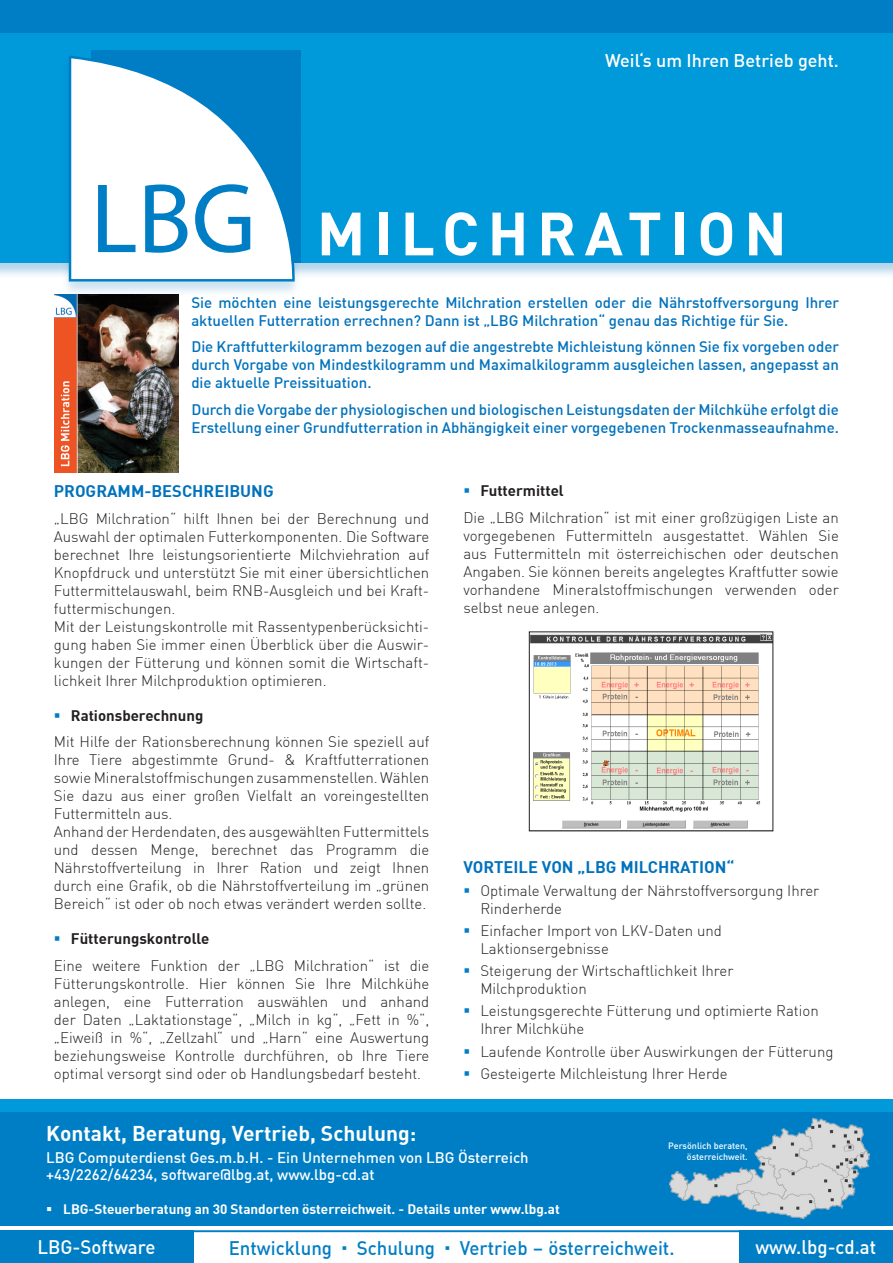
<style>
.page{position:relative;width:893px;height:1263px;background:#fff}
.page>*{position:absolute;margin:0;border:0;box-sizing:border-box;transform-origin:0 0}
.t1{font:700 60px "DIN";letter-spacing:.14em;color:#fff}
.t2{font:700 21px "DIN";color:#fff}
.t3{font:500 19.2px "DIN";color:#007ec5}
.t4{font:500 19.2px "DIN";color:#fff}
.t5{font:500 18px "DIN";color:#fff}
.HEADLINE_CD{font:700 16.5px "DIN";color:#0072bc}
.Fließtext{font:300 15px/18px "DIN";color:#231f20;text-align:justify}
.t6{font:500 15px/18px "DIN";color:#0072bc}
.t7{font:500 15px "DIN";color:#fff}
.t8{font:700 15px "DIN";color:#231f20}
.t9{font:700 13.5px "DIN";color:#fff}
.t10{font:500 9px "DIN";color:#fff}
</style>
<div class="page">
<div style="left:0;top:0;width:893px;height:279px;background:#0072bc;opacity:.3"></div>
<div style="left:0;top:0;width:893px;height:262px;background:#0099da"></div>
<div style="left:61px;top:57px;width:242px;height:241px;background:#0072bc;opacity:.2"></div>
<div style="left:92px;top:50px;width:209px;height:212px;background:#007ec5"></div>
<svg style="left:69px;top:55px;width:230px;height:227px;fill:#fff"></svg>
<svg style="left:98px;top:185px;width:37px;height:67px"></svg>
<svg style="left:145px;top:184px;width:42px;height:69px"></svg>
<svg style="left:195px;top:184px;width:55px;height:69px"></svg>
<div style="left:0;top:0;width:893px;height:33px;background:#007ec5"></div>
<img style="left:54px;top:294px;width:125px;height:178px">
<img style="left:531px;top:633px;width:240px;height:196px">
<div style="left:529px;top:631px;width:244px;height:200px;border:1px solid #231f20"></div>
<div style="left:0;top:1111px;width:893px;height:115px;background:#007ec5"></div>
<div style="left:0;top:1100px;width:893px;height:12px;background:#0099da"></div>
<img style="left:669px;top:1118px;width:200px;height:101px">
<div style="left:0;top:1230px;width:194px;height:33px;background:#007ec5"></div>
<div style="left:740px;top:1230px;width:153px;height:33px;background:#007ec5"></div>
<hr style="left:0;top:1230px;width:893px;height:2px;background:#007ec5">
<p class="t5" style="left:605px;top:49px;width:235px">Weil‘s um Ihren Betrieb geht.</p>
<p class="t1" style="left:317px;top:194px;width:471px">MILCHRATION</p>
<p class="t6" style="left:191px;top:293px;width:649px">Sie möchten eine leistungsgerechte Milchration erstellen oder die Nährstoffversorgung Ihrer aktuellen Futterration errechnen? Dann ist „LBG Milchration“ genau das Richtige für Sie.</p>
<p class="t6" style="left:191px;top:337px;width:649px;text-align:justify">Die Kraftfutterkilogramm bezogen auf die angestrebte Michleistung können Sie fix vorgeben oder durch Vorgabe von Mindestkilogramm und Maximalkilogramm ausgleichen lassen, angepasst an die aktuelle Preissituation.</p>
<p class="t6" style="left:191px;top:400px;width:649px">Durch die Vorgabe der physiologischen und biologischen Leistungsdaten der Milchkühe erfolgt die<br>Erstellung einer Grundfutterration in Abhängigkeit einer vorgegebenen Trockenmasseaufnahme.</p>
<p class="HEADLINE_CD" style="left:54px;top:480px;width:221px">PROGRAMM-BESCHREIBUNG</p>
<p class="Fließtext" style="left:54px;top:509px;width:377px">„LBG Milchration“ hilft Ihnen bei der Berechnung und Auswahl der optimalen Futterkomponenten. Die Software berechnet Ihre leistungsorientierte Milchviehration auf Knopfdruck und unterstützt Sie mit einer übersichtlichen Futtermittelauswahl, beim RNB-Ausgleich und bei Kraft&shy;futtermischungen.</p>
<p class="Fließtext" style="left:54px;top:617px;width:377px">Mit der Leistungskontrolle mit Rassentypenberücksichti&shy;gung haben Sie immer einen Überblick über die Auswir&shy;kungen der Fütterung und können somit die Wirtschaft&shy;lichkeit Ihrer Milchproduktion optimieren.</p>
<p class="t8" style="left:71px;top:705px;width:134px">Rationsberechnung</p>
<p class="Fließtext" style="left:54px;top:733px;width:377px">Mit Hilfe der Rationsberechnung können Sie speziell auf Ihre Tiere abgestimmte Grund- &amp; Kraftfutterrationen sowie Mineralstoffmischungen zusammenstellen. Wählen Sie dazu aus einer großen Vielfalt an voreingestellten Futtermitteln aus.</p>
<p class="Fließtext" style="left:54px;top:823px;width:377px">Anhand der Herdendaten, des ausgewählten Futtermittels und dessen Menge, berechnet das Programm die Nährstoffverteilung in Ihrer Ration und zeigt Ihnen durch eine Grafik, ob die Nährstoffverteilung im „grünen Bereich“ ist oder ob noch etwas verändert werden sollte.</p>
<p class="t8" style="left:71px;top:929px;width:140px">Fütterungskontrolle</p>
<p class="Fließtext" style="left:54px;top:956px;width:377px">Eine weitere Funktion der „LBG Milchration“ ist die Fütterungskontrolle. Hier können Sie Ihre Milchkühe anlegen, eine Futterration auswählen und anhand der Daten „Laktationstage“, „Milch in kg“, „Fett in %“, „Eiweiß in %“, „Zellzahl“ und „Harn“ eine Auswertung beziehungsweise Kontrolle durchführen, ob Ihre Tiere optimal versorgt sind oder ob Handlungsbedarf besteht.</p>
<p class="t8" style="left:480px;top:481px;width:85px">Futtermittel</p>
<p class="Fließtext" style="left:463px;top:508px;width:377px">Die „LBG Milchration“ ist mit einer großzügigen Liste an vorgegebenen Futtermitteln ausgestattet. Wählen Sie aus Futtermitteln mit österreichischen oder deutschen Angaben. Sie können bereits angelegtes Kraftfutter sowie vorhandene Mineralstoffmischungen verwenden oder selbst neue anlegen.</p>
<p class="HEADLINE_CD" style="left:463px;top:856px;width:273px">VORTEILE VON „LBG MILCHRATION“</p>
<p class="Fließtext" style="left:480px;top:881px;width:340px">Optimale Verwaltung der Nährstoffversorgung Ihrer<br>Rinderherde</p>
<p class="Fließtext" style="left:480px;top:921px;width:243px">Einfacher Import von LKV-Daten und<br>Laktionsergebnisse</p>
<p class="Fließtext" style="left:480px;top:961px;width:255px">Steigerung der Wirtschaftlichkeit Ihrer<br>Milchproduktion</p>
<p class="Fließtext" style="left:480px;top:1002px;width:340px">Leistungsgerechte Fütterung und optimierte Ration<br>Ihrer Milchkühe</p>
<p class="Fließtext" style="left:480px;top:1042px;width:355px">Laufende Kontrolle über Auswirkungen der Fütterung</p>
<p class="Fließtext" style="left:480px;top:1064px;width:249px">Gesteigerte Milchleistung Ihrer Herde</p>
<p class="t2" style="left:46px;top:1120px;width:372px">Kontakt, Beratung, Vertrieb, Schulung:</p>
<p class="t7" style="left:46px;top:1148px;width:484px">LBG Computerdienst Ges.m.b.H. - Ein Unternehmen von LBG Österreich</p>
<p class="t7" style="left:46px;top:1165px;width:330px">+43/2262/64234, software@lbg.at, www.lbg-cd.at</p>
<p class="t9" style="left:63px;top:1200px;width:498px">LBG-Steuerberatung an 30 Standorten österreichweit. - Details unter www.lbg.at</p>
<p class="t10" style="left:668px;top:1140px;width:81px">Persönlich beraten,</p>
<p class="t10" style="left:687px;top:1150px;width:62px">österreichweit.</p>
<p class="t4" style="left:37px;top:1235px;width:119px">LBG-Software</p>
<p class="t3" style="left:229px;top:1236px;width:105px">Entwicklung</p>
<p class="t3" style="left:357px;top:1236px;width:80px">Schulung</p>
<p class="t3" style="left:460px;top:1236px;width:216px">Vertrieb - österreichweit.</p>
<p class="t4" style="left:755px;top:1235px;width:122px">www.lbg-cd.at</p>
</div>
